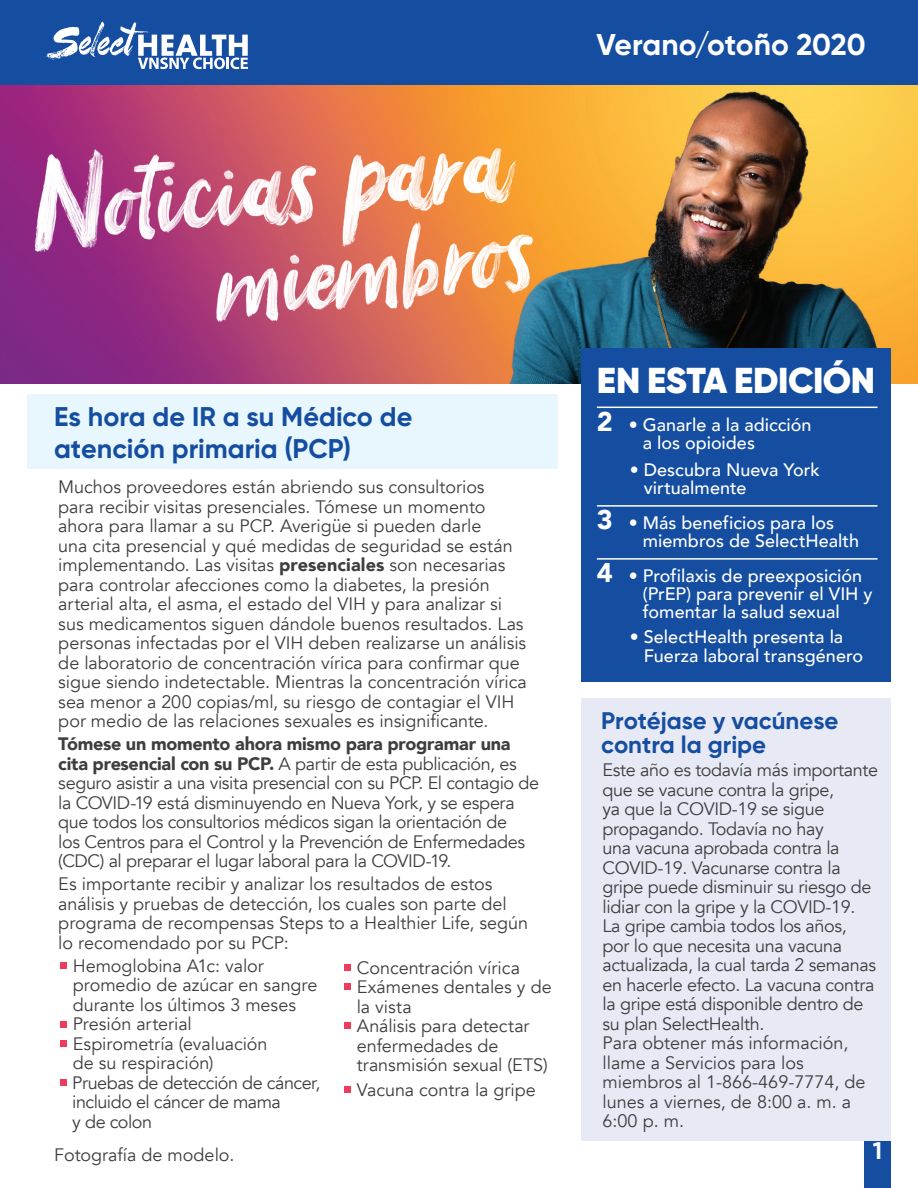
<style>
.page{position:relative;width:918px;height:1188px;background:#fff}
.page>*{position:absolute;margin:0;border:0;box-sizing:border-box;transform-origin:0 0}
.t1{font:900 36px "Gilroy";letter-spacing:-.015em;color:#fff}
.t2{font:700 30px "Gilroy";color:#fff}
.t3{font:700 27px/32.4px "Gilroy";color:#154ea1}
.t4{font:900 27px "Avenir";color:#fff}
.t5{font:700 24px/24px "Gilroy";letter-spacing:-.005em;color:#154ea1}
.t6{font:700 24px "Gilroy";color:#fff}
.t7{font:18px/19.5px "Avenir";letter-spacing:-.005em;color:#3e3e3f}
.t8{font:18px/19.5px "Avenir";letter-spacing:-.025em;color:#3e3e3f}
.t9{font:500 18px/18px "Avenir";color:#fff}
.t10{font:18px/19.5px "Avenir";letter-spacing:-.03em;color:#3e3e3f}
.s1{font-weight:900}
</style>
<div class="page">
<img style="left:0;top:84px;width:918px;height:300px">
<div style="left:0;top:0;width:918px;height:84px;background:#154ea1"></div>
<svg style="left:46px;top:22px;width:202px;height:47px"></svg>
<img style="left:0;top:87px;width:625px;height:269px">
<div style="left:864px;top:1140px;width:27px;height:48px;background:#154ea1"></div>
<div style="left:581px;top:348px;width:310px;height:333px;background:#154ea1"></div>
<hr style="left:597px;top:407px;width:281px;height:1px;background:#fff">
<hr style="left:597px;top:505px;width:281px;height:2px;background:#fff">
<hr style="left:597px;top:558px;width:281px;height:2px;background:#fff">
<div style="left:581px;top:698px;width:310px;height:442px;background:#e7e9f4"></div>
<div style="left:27px;top:394px;width:530px;height:74px;background:#e8f6fd"></div>
<div style="left:60px;top:962px;width:7px;height:7px;background:#ee3b5d"></div>
<div style="left:60px;top:1021px;width:7px;height:6px;background:#ee3b5d"></div>
<div style="left:60px;top:1040px;width:7px;height:7px;background:#ee3b5d"></div>
<div style="left:60px;top:1079px;width:7px;height:7px;background:#ee3b5d"></div>
<div style="left:344px;top:964px;width:7px;height:7px;background:#ee3b5d"></div>
<div style="left:344px;top:983px;width:7px;height:7px;background:#ee3b5d"></div>
<div style="left:344px;top:1022px;width:7px;height:7px;background:#ee3b5d"></div>
<div style="left:344px;top:1086px;width:7px;height:7px;background:#ee3b5d"></div>
<h1 class="t2" style="left:597px;top:26px;width:271px">Verano/otoño 2020</h1>
<h2 class="t3" style="left:54px;top:400px;width:360px">Es hora de IR a su Médico de atención primaria (PCP)</h2>
<p class="t7" style="left:58px;top:478px;width:470px">Muchos proveedores están abriendo sus consultorios<br>para recibir visitas presenciales. Tómese un momento ahora para llamar a su PCP. Averigüe si pueden darle<br>una cita presencial y qué medidas de seguridad se están implementando. Las visitas <span class="s1">presenciales</span> son necesarias para controlar afecciones como la diabetes, la presión arterial alta, el asma, el estado del VIH y para analizar si sus medicamentos siguen dándole buenos resultados. Las personas infectadas por el VIH deben realizarse un análisis de laboratorio de concentración vírica para confirmar que sigue siendo indetectable. Mientras la concentración vírica sea menor a 200 copias/ml, su riesgo de contagiar el VIH por medio de las relaciones sexuales es insignificante.</p>
<p class="t8" style="left:58px;top:735px;width:482px"><span class="s1">Tómese un momento ahora mismo para programar una cita presencial con su PCP.</span> A partir de esta publicación, es seguro asistir a una visita presencial con su PCP. El contagio de la COVID-19 está disminuyendo en Nueva York, y se espera que todos los consultorios médicos sigan la orientación de<br>los Centros para el Control y la Prevención de Enfermedades (CDC) al preparar el lugar laboral para la COVID-19.</p>
<p class="t7" style="left:58px;top:875px;width:471px">Es importante recibir y analizar los resultados de estos análisis y pruebas de detección, los cuales son parte del programa de recompensas Steps to a Healthier Life, según lo recomendado por su PCP:</p>
<p class="t7" style="left:73px;top:956px;width:246px">Hemoglobina A1c: valor promedio de azúcar en sangre durante los últimos 3 meses</p>
<p class="t7" style="left:73px;top:1015px;width:121px">Presión arterial</p>
<p class="t7" style="left:73px;top:1034px;width:196px">Espirometría (evaluación de su respiración)</p>
<p class="t10" style="left:72px;top:1073px;width:250px">Pruebas de detección de cáncer, incluido el cáncer de mama<br>y de colon</p>
<p class="t7" style="left:357px;top:958px;width:165px">Concentración vírica</p>
<p class="t7" style="left:357px;top:978px;width:196px">Exámenes dentales y de la vista</p>
<p class="t7" style="left:357px;top:1017px;width:193px">Análisis para detectar enfermedades de transmisión sexual (ETS)</p>
<p class="t7" style="left:357px;top:1080px;width:181px">Vacuna contra la gripe</p>
<p class="t7" style="left:54px;top:1146px;width:182px">Fotografía de modelo.</p>
<h2 class="t1" style="left:597px;top:358px;width:280px">EN ESTA EDICIÓN</h2>
<p class="t4" style="left:597px;top:398px;width:17px">2</p>
<p class="t9" style="left:643px;top:414px;width:170px;text-indent:-14px">• Ganarle a la adicción a los opioides</p>
<p class="t9" style="left:644px;top:460px;width:178px;text-indent:-14px">• Descubra Nueva York virtualmente</p>
<p class="t4" style="left:597px;top:497px;width:17px">3</p>
<p class="t9" style="left:643px;top:513px;width:218px;text-indent:-14px">• Más beneficios para los miembros de SelectHealth</p>
<p class="t4" style="left:597px;top:550px;width:17px">4</p>
<p class="t9" style="left:643px;top:566px;width:231px;text-indent:-14px">• Profilaxis de preexposición (PrEP) para prevenir el VIH y fomentar la salud sexual</p>
<p class="t9" style="left:644px;top:626px;width:221px;line-height:19.5px;text-indent:-14px">• SelectHealth presenta la<br>Fuerza laboral transgénero</p>
<h3 class="t5" style="left:601px;top:708px;width:239px">Protéjase y vacúnese contra la gripe</h3>
<p class="t7" style="left:603px;top:761px;width:277px">Este año es todavía más importante que se vacune contra la gripe,<br>ya que la COVID-19 se sigue propagando. Todavía no hay<br>una vacuna aprobada contra la<br>COVID-19. Vacunarse contra la gripe puede disminuir su riesgo de lidiar con la gripe y la COVID-19.<br>La gripe cambia todos los años, por lo que necesita una vacuna actualizada, la cual tarda 2 semanas en hacerle efecto. La vacuna contra la gripe está disponible dentro de su plan SelectHealth.</p>
<p class="t7" style="left:603px;top:1034px;width:264px">Para obtener más información, llame a Servicios para los miembros al 1-866-469-7774, de lunes a viernes, de 8:00 a. m. a<br>6:00 p. m.</p>
<h3 class="t6" style="left:873px;top:1136px;width:11px">1</h3>
</div>
